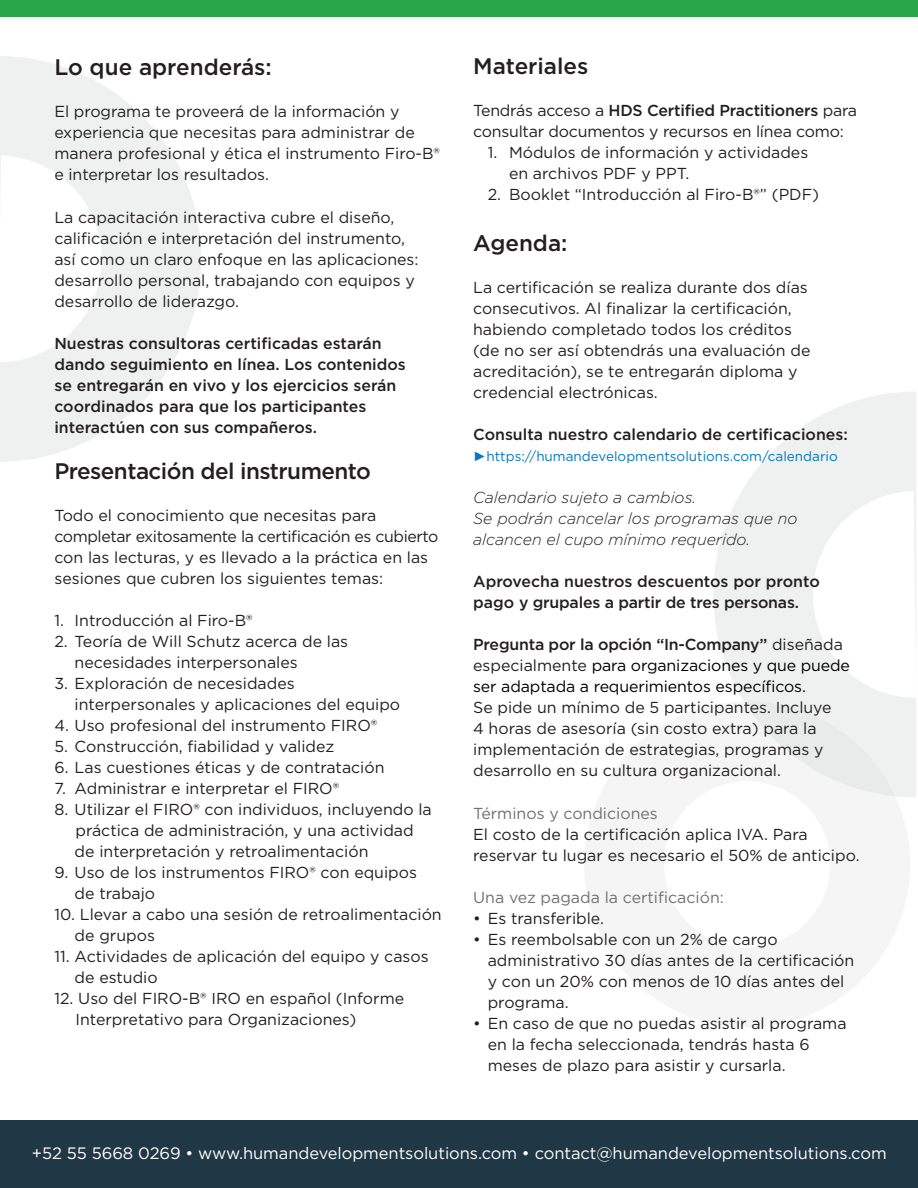
<style>
.page{position:relative;width:918px;height:1188px;background:#fff}
.page>*{position:absolute;margin:0;border:0;box-sizing:border-box;transform-origin:0 0}
.t1{font:500 22.5px "Gotham";letter-spacing:-.025em;color:#231f20}
.t2{font:500 22.5px "Gotham";color:#231f20}
.t3{font:16.5px "Gotham";letter-spacing:-.005em;color:#fff}
.t4{font:15.9px/21px "Gotham";color:#231f20}
.t5{font:500 15.9px/21px "Gotham";color:#231f20}
.t6{font:15.9px/21px "Gotham";letter-spacing:-.005em;color:#000}
.t7{font:italic 300 15.9px/21px "Gotham";color:#231f20}
.t8{font:15.9px "Gotham";color:#717074}
.t9{font:13.5px "Gotham";color:#0079c2}
.s1{font-weight:500}
.s2{font-family:"Arial";font-weight:700}
.s3{font-weight:500;color:#231f20}
.s4{color:#231f20}
</style>
<div class="page">
<svg style="left:714px;top:392px;width:202px;height:405px;fill:#eff0f0"></svg>
<svg style="left:0;top:56px;width:201px;height:406px;fill:#eff0f0"></svg>
<div style="left:714px;top:701px;width:196px;height:96px;background:#eff0f0"></div>
<div style="left:0;top:0;width:918px;height:16px;background:#28a749"></div>
<div style="left:0;top:1121px;width:918px;height:67px;background:#203746"></div>
<h1 class="t2" style="left:54px;top:53px;width:219px">Lo que aprenderás:</h1>
<p class="t4" style="left:54px;top:101px;width:387px">El programa te proveerá de la información y experiencia que necesitas para administrar de manera profesional y ética el instrumento Firo-B® e interpretar los resultados.</p>
<p class="t4" style="left:54px;top:206px;width:366px">La capacitación interactiva cubre el diseño, calificación e interpretación del instrumento, así como un claro enfoque en las aplicaciones: desarrollo personal, trabajando con equipos y desarrollo de liderazgo.</p>
<p class="t5" style="left:54px;top:332px;width:353px">Nuestras consultoras certificadas estarán dando seguimiento en línea. Los contenidos se entregarán en vivo y los ejercicios serán coordinados para que los participantes interactúen con sus compañeros.</p>
<h1 class="t1" style="left:54px;top:456px;width:318px">Presentación del instrumento</h1>
<p class="t4" style="left:54px;top:505px;width:386px">Todo el conocimiento que necesitas para completar exitosamente la certificación es cubierto con las lecturas, y es llevado a la práctica en las sesiones que cubren los siguientes temas:</p>
<p class="t4" style="left:54px;top:610px;width:200px">1. Introducción al Firo-B®</p>
<p class="t4" style="left:75px;top:631px;width:275px;text-indent:-20px">2. Teoría de Will Schutz acerca de las necesidades interpersonales</p>
<p class="t4" style="left:75px;top:673px;width:327px;text-indent:-20px">3. Exploración de necesidades interpersonales y aplicaciones del equipo</p>
<p class="t4" style="left:54px;top:715px;width:324px">4. Uso profesional del instrumento FIRO®</p>
<p class="t4" style="left:54px;top:736px;width:281px">5. Construcción, fiabilidad y validez</p>
<p class="t4" style="left:54px;top:757px;width:332px">6. Las cuestiones éticas y de contratación</p>
<p class="t4" style="left:54px;top:778px;width:286px">7. Administrar e interpretar el FIRO®</p>
<p class="t4" style="left:75px;top:799px;width:359px;text-indent:-20px">8. Utilizar el FIRO® con individuos, incluyendo la práctica de administración, y una actividad de interpretación y retroalimentación</p>
<p class="t4" style="left:75px;top:862px;width:344px;text-indent:-20px">9. Uso de los instrumentos FIRO® con equipos de trabajo</p>
<p class="t4" style="left:75px;top:904px;width:369px;text-indent:-20px">10. Llevar a cabo una sesión de retroalimentación de grupos</p>
<p class="t4" style="left:75px;top:946px;width:356px;text-indent:-20px">11. Actividades de aplicación del equipo y casos de estudio</p>
<p class="t4" style="left:75px;top:988px;width:330px;text-indent:-21px">12. Uso del FIRO-B® IRO en español (Informe<br>Interpretativo para Organizaciones)</p>
<h1 class="t2" style="left:473px;top:52px;width:117px">Materiales</h1>
<p class="t4" style="left:473px;top:100px;width:385px">Tendrás acceso a <span class="s1">HDS Certified Practitioners</span> para consultar documentos y recursos en línea como:</p>
<p class="t4" style="left:509px;top:142px;width:301px;text-indent:-21px">1. Módulos de información y actividades en archivos PDF y PPT.</p>
<p class="t4" style="left:488px;top:184px;width:333px">2. Booklet “Introducción al Firo-B®” (PDF)</p>
<h1 class="t1" style="left:473px;top:229px;width:96px">Agenda:</h1>
<p class="t4" style="left:473px;top:277px;width:339px">La certificación se realiza durante dos días consecutivos. Al finalizar la certificación, habiendo completado todos los créditos (de no ser así obtendrás una evaluación de acreditación), se te entregarán diploma y credencial electrónicas.</p>
<p class="t5" style="left:473px;top:424px;width:376px">Consulta nuestro calendario de certificaciones:</p>
<p class="t9" style="left:473px;top:448px;width:366px"><span class="s2">►</span>https://humandevelopmentsolutions.com/calendario</p>
<p class="t7" style="left:473px;top:487px;width:326px">Calendario sujeto a cambios.<br>Se podrán cancelar los programas que no alcancen el cupo mínimo requerido.</p>
<p class="t5" style="left:473px;top:571px;width:348px">Aprovecha nuestros descuentos por pronto pago y grupales a partir de tres personas.</p>
<p class="t6" style="left:473px;top:634px;width:378px"><span class="s3">Pregunta por la opción “In-Company”</span> <span class="s4">diseñada especialmente</span> para organizaciones y que puede ser adaptada a requerimientos específicos.</p>
<p class="t4" style="left:473px;top:697px;width:360px">Se pide un mínimo de 5 participantes. Incluye 4 horas de asesoría (sin costo extra) para la implementación de estrategias, programas y desarrollo en su cultura organizacional.</p>
<p class="t8" style="left:473px;top:803px;width:186px">Términos y condiciones</p>
<p class="t4" style="left:473px;top:823px;width:388px">El costo de la certificación aplica IVA. Para reservar tu lugar es necesario el 50% de anticipo.</p>
<p class="t8" style="left:473px;top:887px;width:252px">Una vez pagada la certificación:</p>
<p class="t4" style="left:473px;top:907px;width:132px">• Es transferible.</p>
<p class="t4" style="left:488px;top:928px;width:368px;text-indent:-15px">• Es reembolsable con un 2% de cargo administrativo 30 días antes de la certificación y con un 20% con menos de 10 días antes del programa.</p>
<p class="t4" style="left:488px;top:1012px;width:360px;text-indent:-15px">• En caso de que no puedas asistir al programa en la fecha seleccionada, tendrás hasta 6 meses de plazo para asistir y cursarla.</p>
<p class="t3" style="left:32px;top:1143px;width:856px">+52 55 5668 0269 • www.humandevelopmentsolutions.com • contact@humandevelopmentsolutions.com</p>
</div>
